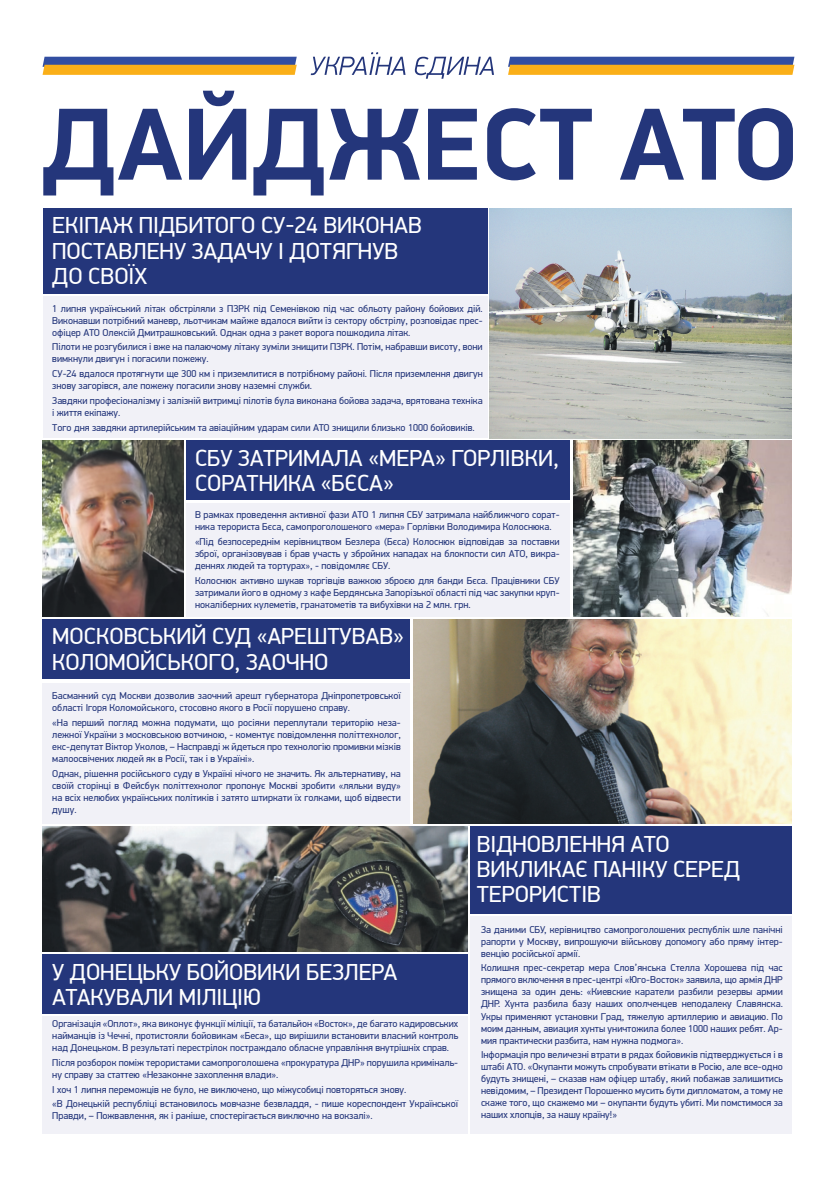
<style>
.page{position:relative;width:820px;height:1191px;background:#fff}
.page>*{position:absolute;margin:0;border:0;box-sizing:border-box;transform-origin:0 0}
.t1{font:700 102.8px "PF Din Display Pro";color:#24367b}
.t2{font:23.3px/25.2px "PF Din Display Pro";color:#fff}
.Paragraph_Style_3{font:10px/12px "PF Din Display Pro";color:#24367b;text-align:justify}
</style>
<div class="page">
<svg style="left:310px;top:52px;width:95px;height:23px"></svg>
<svg style="left:414px;top:57px;width:80px;height:22px"></svg>
<svg style="left:43px;top:57px;width:253px;height:18px;background:#a48655"></svg>
<svg style="left:508px;top:57px;width:286px;height:18px;background:#a48655"></svg>
<div style="left:43px;top:296px;width:444px;height:142px;background:#f1f1f7"></div>
<div style="left:186px;top:503px;width:383px;height:113px;background:#f1f1f7"></div>
<div style="left:42px;top:683px;width:368px;height:140px;background:#f1f1f7"></div>
<div style="left:42px;top:1016px;width:425px;height:118px;background:#f1f1f7"></div>
<div style="left:470px;top:916px;width:321px;height:218px;background:#f1f1f7"></div>
<div style="left:43px;top:209px;width:444px;height:85px;background:#24367b"></div>
<div style="left:186px;top:440px;width:383px;height:59px;background:#24367b"></div>
<div style="left:42px;top:619px;width:368px;height:59px;background:#24367b"></div>
<div style="left:42px;top:954px;width:425px;height:59px;background:#24367b"></div>
<div style="left:470px;top:826px;width:321px;height:88px;background:#24367b"></div>
<img style="left:43px;top:440px;width:140px;height:176px">
<img style="left:573px;top:440px;width:218px;height:176px">
<img style="left:489px;top:209px;width:302px;height:229px">
<img style="left:414px;top:619px;width:377px;height:204px">
<img style="left:42px;top:826px;width:425px;height:125px">
<p class="t1" style="left:42px;top:82px;width:757px">ДАЙДЖЕСТ АТО</p>
<p class="t2" style="left:52px;top:213px;width:371px">ЕКІПАЖ ПІДБИТОГО СУ-24 ВИКОНАВ<br>ПОСТАВЛЕНУ ЗАДАЧУ І ДОТЯГНУВ<br>ДО СВОЇХ</p>
<p class="Paragraph_Style_3" style="left:52px;top:302px;width:432px">1 липня український літак обстріляли з ПЗРК під Семенівкою під час обльоту району бойових дій.<br>Виконавши потрібний маневр, льотчикам майже вдалося вийти із сектору обстрілу, розповідає прес&shy;офіцер АТО Олексій Дмитрашковський. Однак одна з ракет ворога пошкодила літак.</p>
<p class="Paragraph_Style_3" style="left:52px;top:341px;width:432px">Пілоти не розгубилися і вже на палаючому літаку зуміли знищити ПЗРК. Потім, набравши висоту, вони вимкнули двигун і погасили пожежу.</p>
<p class="Paragraph_Style_3" style="left:52px;top:368px;width:432px">СУ-24 вдалося протягнути ще 300 км і приземлитися в потрібному районі. Після приземлення двигун знову загорівся, але пожежу погасили знову наземні служби.</p>
<p class="Paragraph_Style_3" style="left:52px;top:395px;width:432px">Завдяки професіоналізму і залізній витримці пілотів була виконана бойова задача, врятована техніка і життя екіпажу.</p>
<p class="Paragraph_Style_3" style="left:52px;top:422px;width:424px">Того дня завдяки артилерійським та авіаційним ударам сили АТО знищили близько 1000 бойовиків.</p>
<p class="t2" style="left:195px;top:445px;width:365px">СБУ ЗАТРИМАЛА «МЕРА» ГОРЛІВКИ,<br>СОРАТНИКА «БЄСА»</p>
<p class="Paragraph_Style_3" style="left:195px;top:508px;width:366px">В рамках проведення активної фази АТО 1 липня СБУ затримала найближчого сорат&shy;ника терориста Бєса, самопроголошеного «мера» Горлівки Володимира Колоснюка.</p>
<p class="Paragraph_Style_3" style="left:195px;top:535px;width:366px">«Під безпосереднім керівництвом Безлера (Бєса) Колоснюк відповідав за поставки зброї, організовував і брав участь у збройних нападах на блокпости сил АТО, викра&shy;деннях людей та тортурах», - повідомляє СБУ.</p>
<p class="Paragraph_Style_3" style="left:195px;top:574px;width:366px">Колоснюк активно шукав торгівців важкою зброєю для банди Бєса. Працівники СБУ затримали його в одному з кафе Бердянська Запорізької області під час закупки круп&shy;нокаліберних кулеметів, гранатометів та вибухівки на 2 млн. грн.</p>
<p class="t2" style="left:52px;top:624px;width:353px">МОСКОВСЬКИЙ СУД «АРЕШТУВАВ»<br>КОЛОМОЙСЬКОГО, ЗАОЧНО</p>
<p class="Paragraph_Style_3" style="left:52px;top:690px;width:350px">Басманний суд Москви дозволив заочний арешт губернатора Дніпропетровської області Ігоря Коломойського, стосовно якого в Росії порушено справу.</p>
<p class="Paragraph_Style_3" style="left:52px;top:717px;width:350px">«На перший погляд можна подумати, що росіяни переплутали територію неза&shy;лежної України з московською вотчиною, - коментує повідомлення політтехнолог, екс-депутат Віктор Уколов, – Насправді ж йдеться про технологію промивки мізків малоосвічених людей як в Росії, так і в Україні».</p>
<p class="Paragraph_Style_3" style="left:52px;top:767px;width:350px">Однак, рішення російського суду в Україні нічого не значить. Як альтернативу, на своїй сторінці в Фейсбук політтехнолог пропонує Москві зробити «ляльки вуду» на всіх нелюбих українських політиків і затято штиркати їх голками, щоб відвести душу.</p>
<p class="t2" style="left:52px;top:959px;width:346px">У ДОНЕЦЬКУ БОЙОВИКИ БЕЗЛЕРА<br>АТАКУВАЛИ МІЛІЦІЮ</p>
<p class="Paragraph_Style_3" style="left:52px;top:1017px;width:407px">Організація «Оплот», яка виконує функції міліції, та батальйон «Восток», де багато кадировських найманців із Чечні, протистояли бойовикам «Беса», що вирішили встановити власний контроль над Донецьком. В результаті перестрілок постраждало обласне управління внутрішніх справ.</p>
<p class="Paragraph_Style_3" style="left:52px;top:1056px;width:407px">Після розборок поміж терористами самопроголошена «прокуратура ДНР» порушила криміналь&shy;ну справу за статтею «Незаконне захоплення влади».</p>
<p class="Paragraph_Style_3" style="left:52px;top:1083px;width:355px">І хоч 1 липня переможців не було, не виключено, що міжусобиці повторяться знову.</p>
<p class="Paragraph_Style_3" style="left:52px;top:1098px;width:407px">«В Донецькій республіці встановилось мовчазне безвладдя, - пише кореспондент Української<br>Правди, – Пожвавлення, як і раніше, спостерігається виключно на вокзалі».</p>
<p class="t2" style="left:476px;top:831px;width:265px">ВІДНОВЛЕННЯ АТО<br>ВИКЛИКАЄ ПАНІКУ СЕРЕД<br>ТЕРОРИСТІВ</p>
<p class="Paragraph_Style_3" style="left:481px;top:923px;width:303px">За даними СБУ, керівництво самопроголошених республік шле панічні рапорти у Москву, випрошуючи військову допомогу або пряму інтер&shy;венцію російської армії.</p>
<p class="Paragraph_Style_3" style="left:481px;top:962px;width:303px">Колишня прес-секретар мера Слов’янська Стелла Хорошева під час прямого включення в прес-центрі «Юго-Восток» заявила, що армія ДНР знищена за один день: «Киевские каратели разбили резервы армии ДНР. Хунта разбила базу наших ополченцев неподалеку Славянска.<br>Укры применяют установки Град, тяжелую артиллерию и авиацию. По моим данным, авиация хунты уничтожила более 1000 наших ребят. Ар&shy;мия практически разбита, нам нужна подмога».</p>
<p class="Paragraph_Style_3" style="left:481px;top:1049px;width:303px">Інформація про величезні втрати в рядах бойовиків підтверджується і в штабі АТО. «Окупанти можуть спробувати втікати в Росію, але все-одно будуть знищені, – сказав нам офіцер штабу, який побажав залишитись невідомим, – Президент Порошенко мусить бути дипломатом, а тому не скаже того, що скажемо ми – окупанти будуть убиті. Ми помстимося за наших хлопців, за нашу країну!»</p>
</div>
